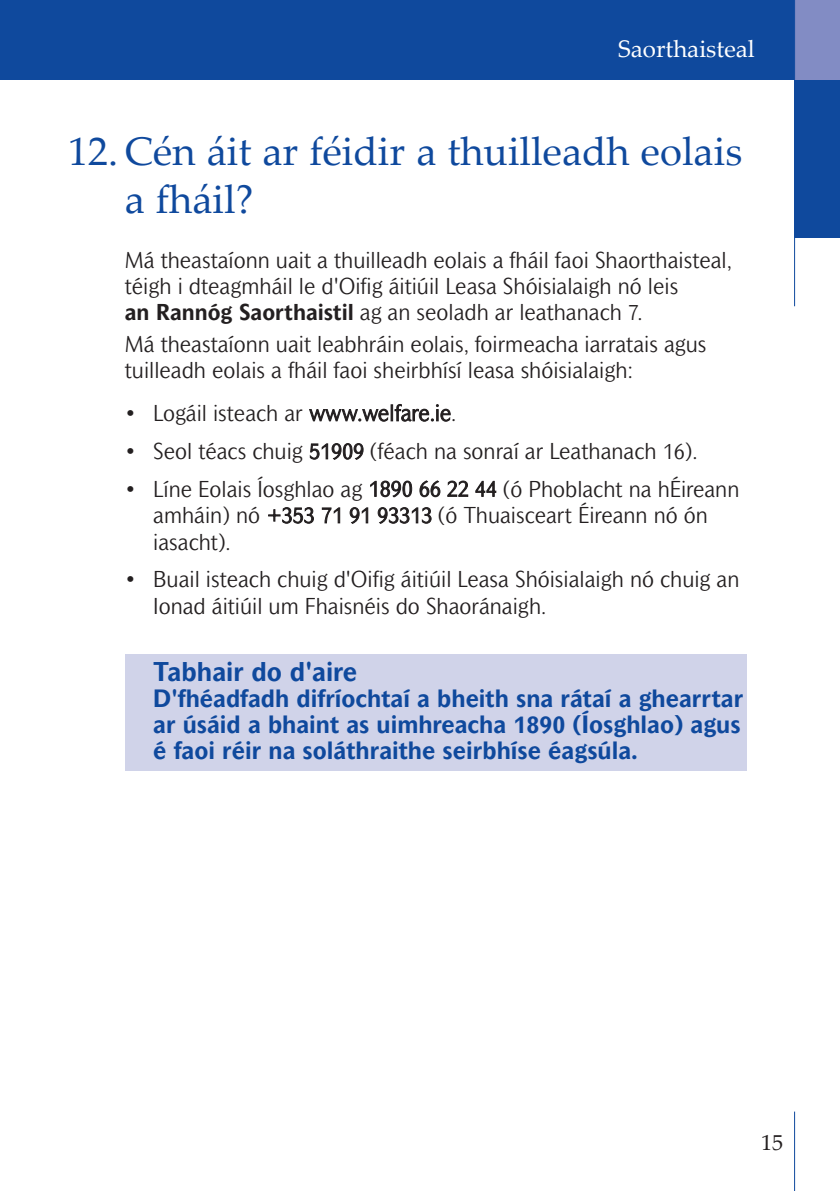
<style>
.page{position:relative;width:840px;height:1191px;background:#fff}
.page>*{position:absolute;margin:0;border:0;box-sizing:border-box;transform-origin:0 0}
.t1{font:40px/48px "Palatino Linotype";color:#0f499d}
.t2{font:700 26px "Mahsuri Sans";color:#0f499d}
.t3{font:700 24px/26px "Mahsuri Sans";color:#0f499d;text-align:justify}
.t4{font:24px "Palatino Linotype";color:#fff}
.t5{font:300 22px/26.4px "Mahsuri Sans";color:#231f20}
.t6{font:22px "Palatino Linotype";color:#231f20}
.s1{font-weight:700}
.s2{font-weight:400}
</style>
<div class="page">
<div style="left:0;top:0;width:794px;height:79px;background:#0f499d"></div>
<div style="left:794px;top:79px;width:45px;height:159px;background:#0f499d"></div>
<hr style="left:793px;top:1111px;width:1px;height:80px;background:#0f499d">
<div style="left:794px;top:0;width:45px;height:79px;background:#828cc4"></div>
<hr style="left:793px;top:0;width:1px;height:306px;background:#0f499d">
<div style="left:125px;top:654px;width:621px;height:117px;background:#d0d3e9"></div>
<p class="t4" style="left:618px;top:32px;width:138px">Saorthaisteal</p>
<h1 class="t1" style="left:125px;top:126px;width:618px;text-indent:-57px">12. Cén áit ar féidir a thuilleadh eolais a fháil?</h1>
<p class="t5" style="left:125px;top:248px;width:608px">Má theastaíonn uait a thuilleadh eolais a fháil faoi Shaorthaisteal, téigh i dteagmháil le d'Oifig áitiúil Leasa Shóisialaigh nó leis<br><span class="s1">an Rannóg Saorthaistil</span> ag an seoladh ar leathanach 7.</p>
<p class="t5" style="left:125px;top:332px;width:583px">Má theastaíonn uait leabhráin eolais, foirmeacha iarratais agus tuilleadh eolais a fháil faoi sheirbhísí leasa shóisialaigh:</p>
<p class="t5" style="left:125px;top:402px;width:332px"><span class="s2">•</span> Logáil isteach ar www.welfare.ie.</p>
<p class="t5" style="left:125px;top:440px;width:574px"><span class="s2">•</span> Seol téacs chuig 51909 (féach na sonraí ar Leathanach 16).</p>
<p class="t5" style="left:153px;top:477px;width:587px;text-indent:-28px"><span class="s2">•</span> Líne Eolais Íosghlao ag 1890 66 22 44 (ó Phoblacht na hÉireann amháin) nó +353 71 91 93313 (ó Thuaisceart Éireann nó ón iasacht).</p>
<p class="t5" style="left:153px;top:568px;width:587px;text-indent:-28px"><span class="s2">•</span> Buail isteach chuig d'Oifig áitiúil Leasa Shóisialaigh nó chuig an<br>Ionad áitiúil um Fhaisnéis do Shaoránaigh.</p>
<p class="t2" style="left:153px;top:662px;width:205px">Tabhair do d'aire</p>
<p class="t3" style="left:153px;top:687px;width:591px">D'fhéadfadh difríochtaí a bheith sna rátaí a ghearrtar ar úsáid a bhaint as uimhreacha 1890 (Íosghlao) agus é faoi réir na soláthraithe seirbhíse éagsúla.</p>
<p class="t6" style="left:760px;top:1127px;width:23px">15</p>
</div>
